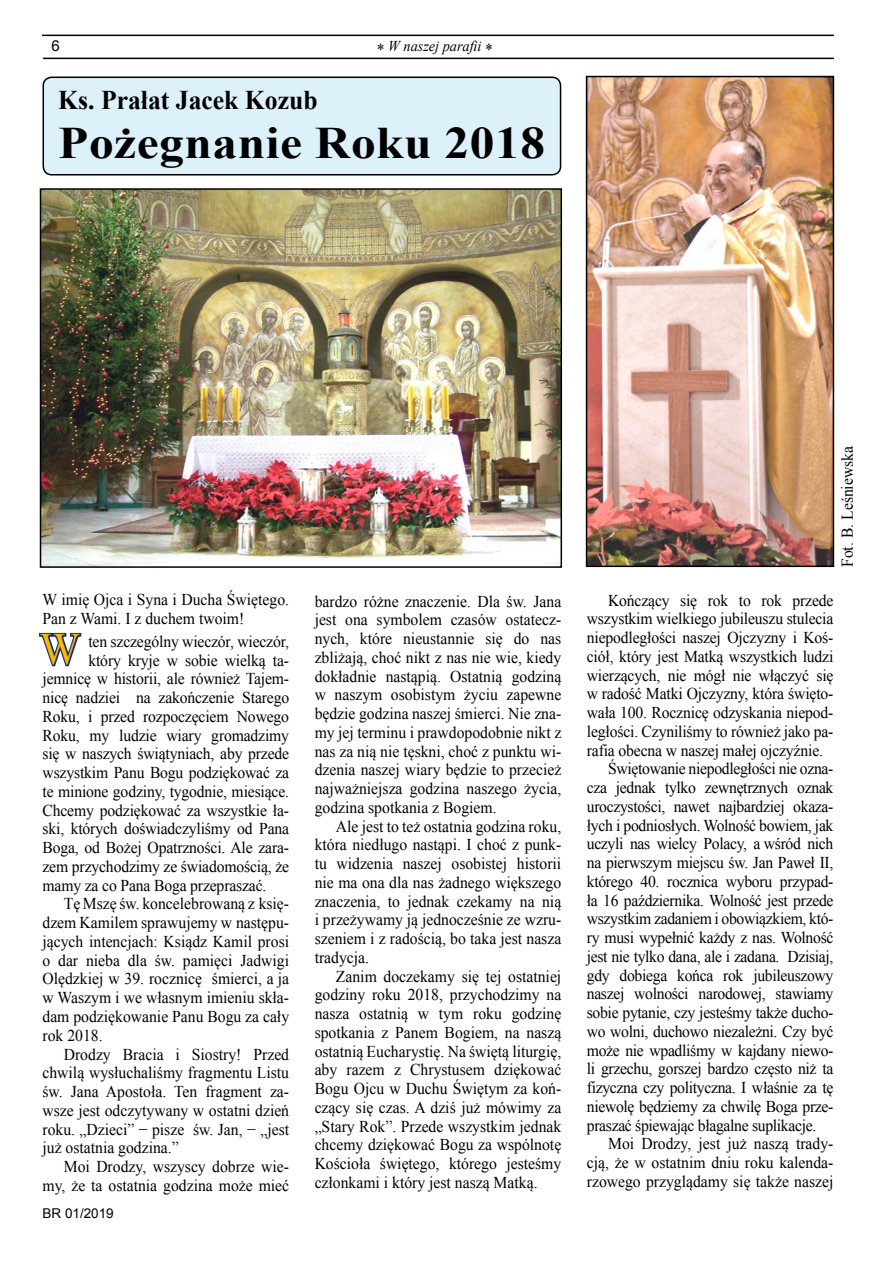
<style>
.page{position:relative;width:893px;height:1263px;background:#fff}
.page>*{position:absolute;margin:0;border:0;box-sizing:border-box;transform-origin:0 0}
.t1{font:700 45px "Times New Roman";letter-spacing:.01em;color:#000;scale:1.1 1}
.t2{font:44.85px "Times New Roman";color:#fbbc00;scale:.95 1}
.t3{font:700 27px "Times New Roman";color:#000;scale:.95 1}
.t4{font:16.5px/18.8px "Times New Roman";letter-spacing:-.01em;color:#000;text-align:justify;scale:.95 1}
.t5{font:italic 15px "Times New Roman";color:#000;scale:.95 1}
.t6{font:13.5px "Arial";color:#000}
.s1{font-style:normal;font-size:16.5px}
</style>
<div class="page">
<hr style="left:43px;top:58px;width:791px;height:1px;background:#000">
<hr style="left:42px;top:35px;width:792px;height:1px;background:#000">
<svg style="left:39px;top:632px;width:43px;height:35px"></svg>
<img style="left:43px;top:191px;width:516px;height:374px">
<div style="left:40px;top:188px;width:522px;height:380px;border:2px solid #000"></div>
<img style="left:589px;top:79px;width:242px;height:485px">
<div style="left:586px;top:76px;width:248px;height:491px;border:2px solid #000"></div>
<div style="left:43px;top:77px;width:518px;height:98px;background:#ddf1fb;border-radius:9px"></div>
<div style="left:43px;top:77px;width:518px;height:99px;border:2px solid #000;border-radius:9px"></div>
<p class="t5" style="left:377px;top:36px;width:124px"><span class="s1">*</span> W naszej parafii <span class="s1">*</span></p>
<h3 class="t3" style="left:58px;top:81px;width:274px">Ks. Prałat Jacek Kozub</h3>
<h1 class="t1" style="left:58px;top:112px;width:444px">Pożegnanie Roku 2018</h1>
<p class="t4" style="left:43px;top:590px;width:261px">W imię Ojca i Syna i Ducha Świętego.<br>Pan z Wami. I z duchem twoim!</p>
<p class="t4" style="left:88px;top:632px;width:213px">ten szczególny wieczór, wieczór,</p>
<p class="t4" style="left:88px;top:650px;width:213px">który kryje w sobie wielką ta-</p>
<p class="t4" style="left:43px;top:669px;width:261px">jemnicę w historii, ale również Tajem-</p>
<p class="t4" style="left:43px;top:688px;width:261px">nicę nadziei na zakończenie Starego</p>
<p class="t4" style="left:43px;top:707px;width:261px">Roku, i przed rozpoczęciem Nowego</p>
<p class="t4" style="left:43px;top:725px;width:261px">Roku, my ludzie wiary gromadzimy</p>
<p class="t4" style="left:43px;top:744px;width:261px">się w naszych świątyniach, aby przede</p>
<p class="t4" style="left:43px;top:763px;width:261px">wszystkim Panu Bogu podziękować za</p>
<p class="t4" style="left:43px;top:782px;width:261px">te minione godziny, tygodnie, miesiące.</p>
<p class="t4" style="left:43px;top:800px;width:261px">Chcemy podziękować za wszystkie ła-</p>
<p class="t4" style="left:43px;top:819px;width:261px">ski, których doświadczyliśmy od Pana</p>
<p class="t4" style="left:43px;top:838px;width:261px">Boga, od Bożej Opatrzności. Ale zara-</p>
<p class="t4" style="left:43px;top:857px;width:261px">zem przychodzimy ze świadomością, że</p>
<p class="t4" style="left:43px;top:875px;width:237px">mamy za co Pana Boga przepraszać.</p>
<p class="t4" style="left:64px;top:894px;width:239px">Tę Mszę św. koncelebrowaną z księ-</p>
<p class="t4" style="left:43px;top:913px;width:261px">dzem Kamilem sprawujemy w następu-</p>
<p class="t4" style="left:43px;top:932px;width:261px">jących intencjach: Ksiądz Kamil prosi</p>
<p class="t4" style="left:43px;top:950px;width:261px">o dar nieba dla św. pamięci Jadwigi</p>
<p class="t4" style="left:43px;top:969px;width:261px">Olędzkiej w 39. rocznicę śmierci, a ja</p>
<p class="t4" style="left:43px;top:988px;width:261px">w Waszym i we własnym imieniu skła-</p>
<p class="t4" style="left:43px;top:1007px;width:261px">dam podziękowanie Panu Bogu za cały</p>
<p class="t4" style="left:43px;top:1025px;width:65px">rok 2018.</p>
<p class="t4" style="left:64px;top:1044px;width:239px">Drodzy Bracia i Siostry! Przed</p>
<p class="t4" style="left:43px;top:1063px;width:261px">chwilą wysłuchaliśmy fragmentu Listu</p>
<p class="t4" style="left:43px;top:1082px;width:261px">św. Jana Apostoła. Ten fragment za-</p>
<p class="t4" style="left:43px;top:1100px;width:261px">wsze jest odczytywany w ostatni dzień</p>
<p class="t4" style="left:43px;top:1119px;width:261px">roku. „Dzieci” − pisze św. Jan, − „jest</p>
<p class="t4" style="left:43px;top:1138px;width:145px">już ostatnia godzina.”</p>
<p class="t4" style="left:64px;top:1157px;width:239px">Moi Drodzy, wszyscy dobrze wie-</p>
<p class="t4" style="left:43px;top:1175px;width:261px">my, że ta ostatnia godzina może mieć</p>
<h2 class="t2" style="left:40px;top:619px;width:44px">W</h2>
<p class="t6" style="left:43px;top:1204px;width:73px">BR 01/2019</p>
<p class="t4" style="left:315px;top:591px;width:261px">bardzo różne znaczenie. Dla św. Jana jest ona symbolem czasów ostatecz&shy;nych, które nieustannie się do nas zbliżają, choć nikt z nas nie wie, kiedy dokładnie nastąpią. Ostatnią godziną w naszym osobistym życiu zapewne będzie godzina naszej śmierci. Nie zna&shy;my jej terminu i prawdopodobnie nikt z nas za nią nie tęskni, choć z punktu wi&shy;dzenia naszej wiary będzie to przecież najważniejsza godzina naszego życia, godzina spotkania z Bogiem.</p>
<p class="t4" style="left:315px;top:816px;width:261px;text-indent:21px">Ale jest to też ostatnia godzina roku, która niedługo nastąpi. I choć z punk&shy;tu widzenia naszej osobistej historii nie ma ona dla nas żadnego większego znaczenia, to jednak czekamy na nią i przeżywamy ją jednocześnie ze wzru&shy;szeniem i z radością, bo taka jest nasza tradycja.</p>
<p class="t4" style="left:315px;top:966px;width:261px;text-indent:21px">Zanim doczekamy się tej ostatniej godziny roku 2018, przychodzimy na nasza ostatnią w tym roku godzinę spotkania z Panem Bogiem, na naszą ostatnią Eucharystię. Na świętą liturgię, aby razem z Chrystusem dziękować Bogu Ojcu w Duchu Świętym za koń&shy;czący się czas. A dziś już mówimy za „Stary Rok”. Przede wszystkim jednak chcemy dziękować Bogu za wspólnotę Kościoła świętego, którego jesteśmy członkami i który jest naszą Matką.</p>
<p class="t4" style="left:838px;top:567px;width:129px;rotate:-90deg">Fot. B. Leśniewska</p>
<p class="t4" style="left:608px;top:590px;width:239px">Kończący się rok to rok przede</p>
<p class="t4" style="left:587px;top:609px;width:261px">wszystkim wielkiego jubileuszu stulecia</p>
<p class="t4" style="left:587px;top:628px;width:261px">niepodległości naszej Ojczyzny i Koś-</p>
<p class="t4" style="left:587px;top:647px;width:261px">ciół, który jest Matką wszystkich ludzi</p>
<p class="t4" style="left:587px;top:665px;width:261px">wierzących, nie mógł nie włączyć się</p>
<p class="t4" style="left:587px;top:684px;width:261px">w radość Matki Ojczyzny, która święto-</p>
<p class="t4" style="left:587px;top:703px;width:261px">wała 100. Rocznicę odzyskania niepod-</p>
<p class="t4" style="left:587px;top:722px;width:261px">ległości. Czyniliśmy to również jako pa-</p>
<p class="t4" style="left:587px;top:740px;width:250px">rafia obecna w naszej małej ojczyźnie.</p>
<p class="t4" style="left:608px;top:759px;width:239px">Świętowanie niepodległości nie ozna-</p>
<p class="t4" style="left:587px;top:778px;width:261px">cza jednak tylko zewnętrznych oznak</p>
<p class="t4" style="left:587px;top:797px;width:261px">uroczystości, nawet najbardziej okaza-</p>
<p class="t4" style="left:587px;top:815px;width:261px">łych i podniosłych. Wolność bowiem, jak</p>
<p class="t4" style="left:587px;top:834px;width:261px">uczyli nas wielcy Polacy, a wśród nich</p>
<p class="t4" style="left:587px;top:853px;width:261px">na pierwszym miejscu św. Jan Paweł II,</p>
<p class="t4" style="left:587px;top:872px;width:261px">którego 40. rocznica wyboru przypad-</p>
<p class="t4" style="left:587px;top:890px;width:261px">ła 16 października. Wolność jest przede</p>
<p class="t4" style="left:587px;top:909px;width:261px">wszystkim zadaniem i obowiązkiem, któ-</p>
<p class="t4" style="left:587px;top:928px;width:261px">ry musi wypełnić każdy z nas. Wolność</p>
<p class="t4" style="left:587px;top:947px;width:261px">jest nie tylko dana, ale i zadana. Dzisiaj,</p>
<p class="t4" style="left:587px;top:965px;width:261px">gdy dobiega końca rok jubileuszowy</p>
<p class="t4" style="left:587px;top:984px;width:261px">naszej wolności narodowej, stawiamy</p>
<p class="t4" style="left:587px;top:1003px;width:261px">sobie pytanie, czy jesteśmy także ducho-</p>
<p class="t4" style="left:587px;top:1022px;width:261px">wo wolni, duchowo niezależni. Czy być</p>
<p class="t4" style="left:587px;top:1040px;width:261px">może nie wpadliśmy w kajdany niewo-</p>
<p class="t4" style="left:587px;top:1059px;width:261px">li grzechu, gorszej bardzo często niż ta</p>
<p class="t4" style="left:587px;top:1078px;width:261px">fizyczna czy polityczna. I właśnie za tę</p>
<p class="t4" style="left:587px;top:1097px;width:261px">niewolę będziemy za chwilę Boga prze-</p>
<p class="t4" style="left:587px;top:1115px;width:243px">praszać śpiewając błagalne suplikacje.</p>
<p class="t4" style="left:608px;top:1134px;width:239px">Moi Drodzy, jest już naszą trady-</p>
<p class="t4" style="left:587px;top:1153px;width:261px">cją, że w ostatnim dniu roku kalenda-</p>
<p class="t4" style="left:587px;top:1172px;width:261px">rzowego przyglądamy się także naszej</p>
</div>
